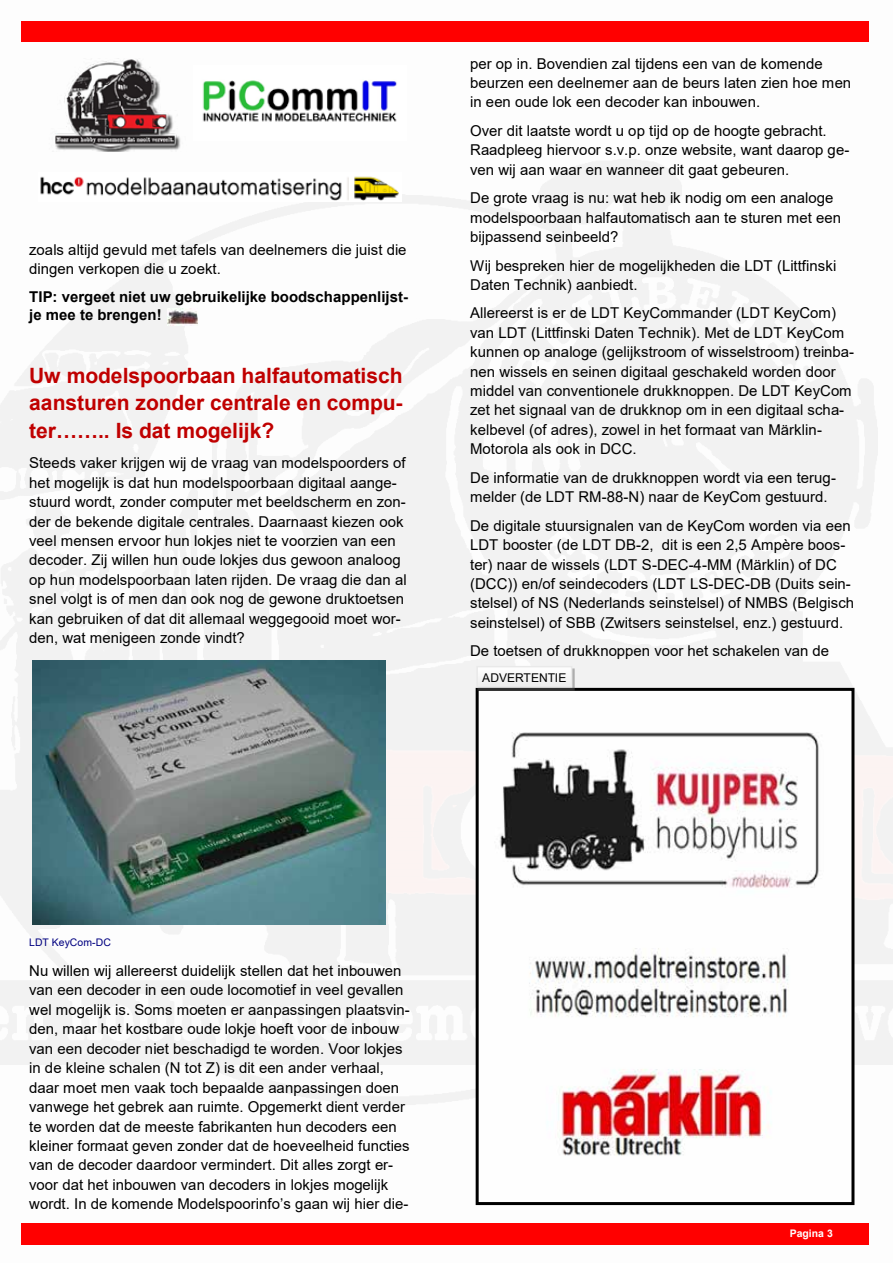
<style>
.page{position:relative;width:893px;height:1263px;background:#fff}
.page>*{position:absolute;margin:0;border:0;box-sizing:border-box;transform-origin:0 0}
.t1{font:700 21.15px "Arial";color:#c00000}
.t2{font:700 21px/27.2px "Arial";color:#c00000}
.t3{font:15px/19.5px "Arial";color:#000}
.t4{font:700 15px/17.7px "Arial";color:#000}
.t5{font:12px "Arial";color:#000}
.t6{font:10.5px "Arial";color:#000080}
.t7{font:700 10.5px "Arial";letter-spacing:-.005em;color:#fff}
</style>
<div class="page">
<img style="left:0;top:41px;width:893px;height:1204px">
<img style="left:168px;top:308px;width:30px;height:18px">
<div style="left:21px;top:21px;width:848px;height:20px;background:#f00"></div>
<div style="left:21px;top:1223px;width:848px;height:21px;background:#f00"></div>
<img style="left:480px;top:692px;width:370px;height:509px">
<div style="left:476px;top:688px;width:378px;height:517px;border:3px solid #000"></div>
<img style="left:478px;top:669px;width:96px;height:22px">
<div style="left:477px;top:667px;width:95px;height:20px;background:#f5f5f5"></div>
<div style="left:476px;top:666px;width:96px;height:22px;border:2px solid #e9e9e9"></div>
<img style="left:40px;top:59px;width:149px;height:93px">
<img style="left:193px;top:65px;width:214px;height:75px">
<img style="left:39px;top:173px;width:362px;height:28px">
<img style="left:33px;top:661px;width:352px;height:263px">
<p class="t3" style="left:29px;top:239px;width:379px">zoals altijd gevuld met tafels van deelnemers die juist die dingen verkopen die u zoekt.</p>
<p class="t4" style="left:29px;top:288px;width:380px">TIP: vergeet niet uw gebruikelijke boodschappenlijst&shy;je mee te brengen!</p>
<h1 class="t1" style="left:29px;top:361px;width:375px">Uw modelspoorbaan halfautomatisch</h1>
<h2 class="t2" style="left:29px;top:390px;width:375px">aansturen zonder centrale en compu&shy;ter…….. Is dat mogelijk?</h2>
<p class="t3" style="left:29px;top:453px;width:379px">Steeds vaker krijgen wij de vraag van modelspoorders of het mogelijk is dat hun modelspoorbaan digitaal aange&shy;stuurd wordt, zonder computer met beeldscherm en zon&shy;der de bekende digitale centrales. Daarnaast kiezen ook veel mensen ervoor hun lokjes niet te voorzien van een decoder. Zij willen hun oude lokjes dus gewoon analoog op hun modelspoorbaan laten rijden. De vraag die dan al snel volgt is of men dan ook nog de gewone druktoetsen kan gebruiken of dat dit allemaal weggegooid moet wor&shy;den, wat menigeen zonde vindt?</p>
<p class="t3" style="left:470px;top:54px;width:383px">per op in. Bovendien zal tijdens een van de komende beurzen een deelnemer aan de beurs laten zien hoe men in een oude lok een decoder kan inbouwen.</p>
<p class="t3" style="left:470px;top:121px;width:381px">Over dit laatste wordt u op tijd op de hoogte gebracht.<br>Raadpleeg hiervoor s.v.p. onze website, want daarop ge&shy;ven wij aan waar en wanneer dit gaat gebeuren.</p>
<p class="t3" style="left:470px;top:188px;width:372px">De grote vraag is nu: wat heb ik nodig om een analoge modelspoorbaan halfautomatisch aan te sturen met een bijpassend seinbeeld?</p>
<p class="t3" style="left:470px;top:255px;width:368px">Wij bespreken hier de mogelijkheden die LDT (Littfinski<br>Daten Technik) aanbiedt.</p>
<p class="t3" style="left:470px;top:303px;width:385px">Allereerst is er de LDT KeyCommander (LDT KeyCom) van LDT (Littfinski Daten Technik). Met de LDT KeyCom kunnen op analoge (gelijkstroom of wisselstroom) treinba&shy;nen wissels en seinen digitaal geschakeld worden door middel van conventionele drukknoppen. De LDT KeyCom zet het signaal van de drukknop om in een digitaal scha&shy;kelbevel (of adres), zowel in het formaat van Märklin-Motorola als ook in DCC.</p>
<p class="t3" style="left:470px;top:468px;width:367px">De informatie van de drukknoppen wordt via een terug&shy;melder (de LDT RM-88-N) naar de KeyCom gestuurd.</p>
<p class="t3" style="left:470px;top:515px;width:386px">De digitale stuursignalen van de KeyCom worden via een LDT booster (de LDT DB-2, dit is een 2,5 Ampère boos&shy;ter) naar de wissels (LDT S-DEC-4-MM (Märklin) of DC (DCC)) en/of seindecoders (LDT LS-DEC-DB (Duits sein&shy;stelsel) of NS (Nederlands seinstelsel) of NMBS (Belgisch seinstelsel) of SBB (Zwitsers seinstelsel, enz.) gestuurd.</p>
<p class="t3" style="left:470px;top:641px;width:361px">De toetsen of drukknoppen voor het schakelen van de</p>
<p class="t5" style="left:482px;top:670px;width:86px">ADVERTENTIE</p>
<p class="t6" style="left:29px;top:935px;width:83px">LDT KeyCom-DC</p>
<p class="t3" style="left:29px;top:961px;width:382px">Nu willen wij allereerst duidelijk stellen dat het inbouwen van een decoder in een oude locomotief in veel gevallen wel mogelijk is. Soms moeten er aanpassingen plaatsvin&shy;den, maar het kostbare oude lokje hoeft voor de inbouw van een decoder niet beschadigd te worden. Voor lokjes in de kleine schalen (N tot Z) is dit een ander verhaal, daar moet men vaak toch bepaalde aanpassingen doen vanwege het gebrek aan ruimte. Opgemerkt dient verder te worden dat de meeste fabrikanten hun decoders een kleiner formaat geven zonder dat de hoeveelheid functies van de decoder daardoor vermindert. Dit alles zorgt er&shy;voor dat het inbouwen van decoders in lokjes mogelijk wordt. In de komende Modelspoorinfo’s gaan wij hier die-</p>
<p class="t7" style="left:790px;top:1226px;width:45px">Pagina 3</p>
</div>
